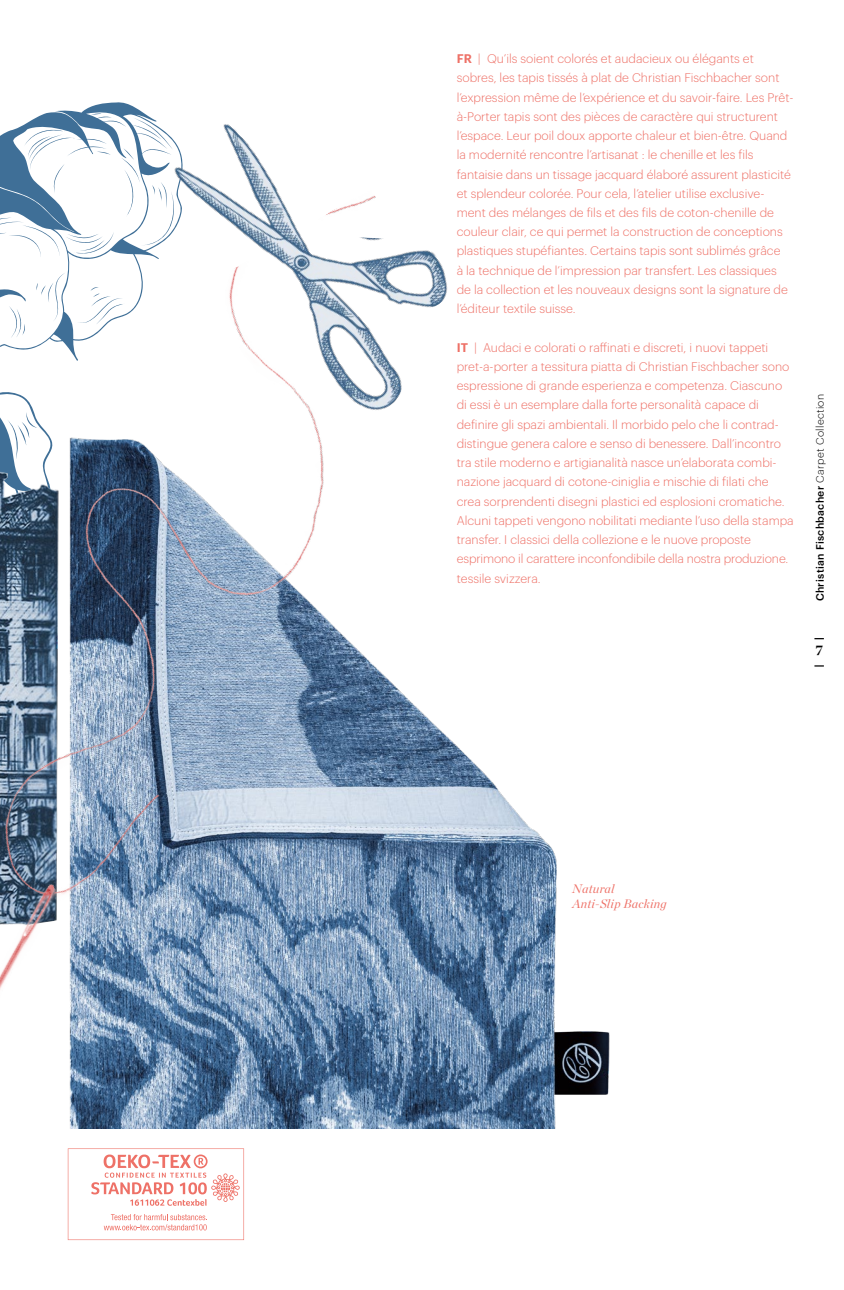
<style>
.page{position:relative;width:844px;height:1290px;background:#fff}
.page>*{position:absolute;margin:0;border:0;box-sizing:border-box;transform-origin:0 0}
.t1{font:700 14px "Chronicle Display";color:#000}
.t2{font:300 12.25px/19.2px "Graphik";color:#ee7167}
.t3{font:italic 12.25px/14.7px "Chronicle Display";letter-spacing:.02em;color:#ee7167}
.t4{font:500 10.5px "Graphik";letter-spacing:.03em;color:#000}
.s1{font-weight:600}
.s2{font-weight:300}
</style>
<div class="page">
<svg style="left:0;top:102px;width:167px;height:86px"></svg>
<img style="left:167px;top:124px;width:109px;height:64px">
<img style="left:0;top:188px;width:610px;height:986px">
<svg style="left:68px;top:1148px;width:176px;height:92px"></svg>
<p class="t2" style="left:456px;top:48px;width:338px"><span class="s1">FR</span> | Qu’ils soient colorés et audacieux ou élégants et sobres, les tapis tissés à plat de Christian Fischbacher sont l’expression même de l’expérience et du savoir-faire. Les Prêt&shy;à-Porter tapis sont des pièces de caractère qui structurent l’espace. Leur poil doux apporte chaleur et bien-être. Quand la modernité rencontre l’artisanat : le chenille et les fils fantaisie dans un tissage jacquard élaboré assurent plasticité et splendeur colorée. Pour cela, l’atelier utilise exclusive&shy;ment des mélanges de fils et des fils de coton-chenille de couleur clair, ce qui permet la construction de conceptions plastiques stupéfiantes. Certains tapis sont sublimés grâce<br>à la technique de l’impression par transfert. Les classiques de la collection et les nouveaux designs sont la signature de l’éditeur textile suisse.</p>
<p class="t2" style="left:456px;top:337px;width:338px"><span class="s1">IT</span> | Audaci e colorati o raffinati e discreti, i nuovi tappeti pret-a-porter a tessitura piatta di Christian Fischbacher sono espressione di grande esperienza e competenza. Ciascuno di essi è un esemplare dalla forte personalità capace di definire gli spazi ambientali. Il morbido pelo che li contrad&shy;distingue genera calore e senso di benessere. Dall’incontro tra stile moderno e artigianalità nasce un’elaborata combi&shy;nazione jacquard di cotone-ciniglia e mischie di filati che crea sorprendenti disegni plastici ed esplosioni cromatiche.<br>Alcuni tappeti vengono nobilitati mediante l’uso della stampa transfer. I classici della collezione e le nuove proposte esprimono il carattere inconfondibile della nostra produzione. tessile svizzera.</p>
<p class="t4" style="left:811px;top:601px;width:209px;rotate:-90deg">Christian Fischbacher <span class="s2">Carpet Collection</span></p>
<p class="t1" style="left:815px;top:639px;width:9px">7</p>
<p class="t3" style="left:572px;top:880px;width:96px">Natural<br>Anti-Slip Backing</p>
</div>
